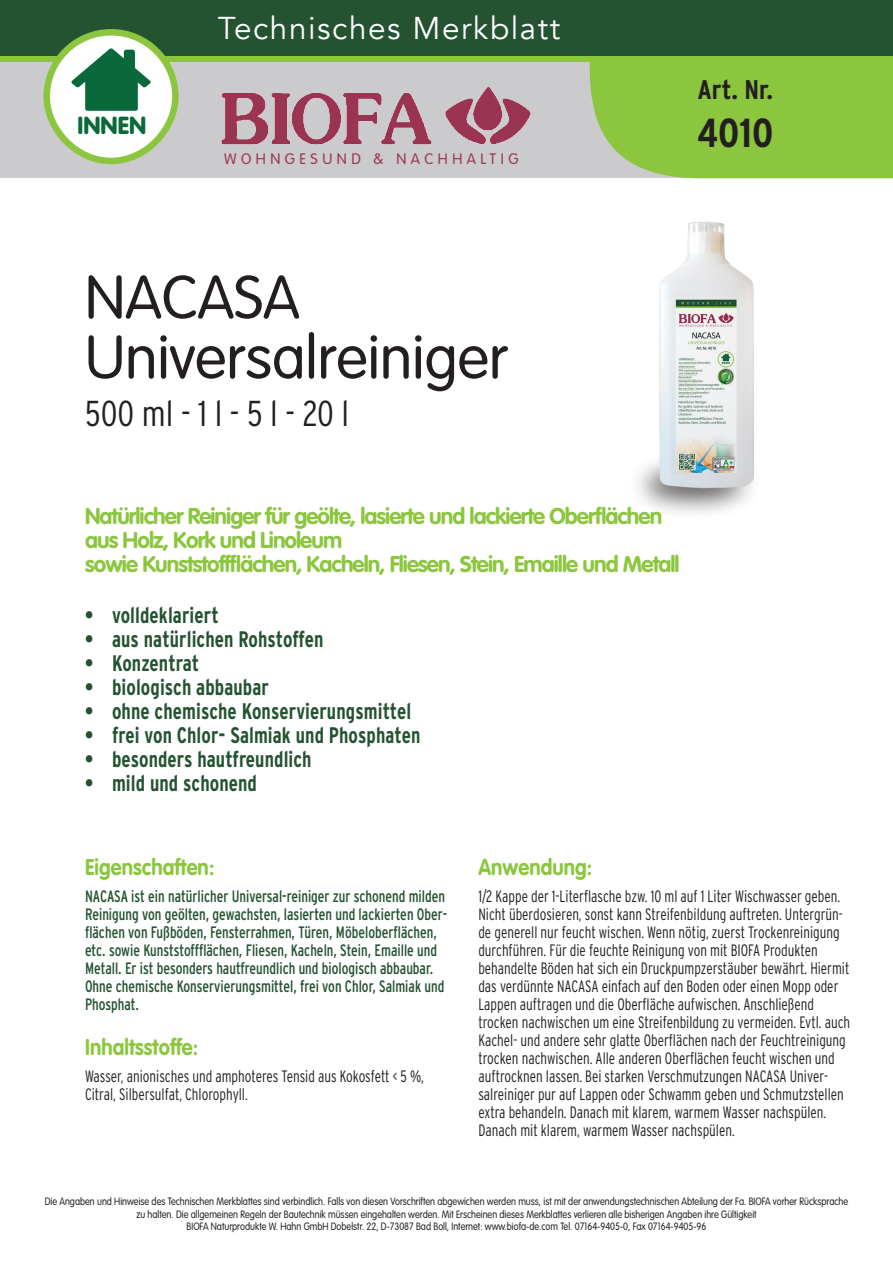
<style>
.page{position:relative;width:893px;height:1263px;background:#fff}
.page>*{position:absolute;margin:0;border:0;box-sizing:border-box;transform-origin:0 0}
.t1{font:300 60px/60px "VAG Rounded Std";color:#231f20}
.t2{font:700 condensed 40.5px "Interstate";color:#231f20}
.t3{font:300 condensed 36px "Interstate";color:#231f20}
.t4{font:31.5px "Avenir";letter-spacing:.05em;color:#fff}
.t5{font:700 condensed 27px "Interstate";color:#231f20}
.t6{font:900 24.3px "VAG Rounded";color:#0a693a}
.t7{font:700 condensed 22.5px "Interstate";letter-spacing:.005em;color:#255332;scale:.9 1}
.t8{font:700 22.5px/24px "VAG Rounded Std";letter-spacing:-.04em;color:#8bc63e}
.t9{font:700 22.5px "VAG Rounded Std";letter-spacing:.005em;color:#8bc63e;scale:.9 1}
.t10{font:300 condensed 16.5px/18px "Interstate";color:#231f20;scale:.9 1}
.t11{font:condensed 16.5px/18px "Interstate";color:#255332;scale:.9 1}
.t12{font:300 15px "VAG Rounded Std";letter-spacing:.3em;color:#9b3452}
.t13{font:300 10.5px/12.6px "VAG Rounded Std";color:#231f20;text-align:center;scale:.87 1}
</style>
<div class="page">
<div style="left:628px;top:451px;width:133px;height:69px;background:#231f20;opacity:.75"></div>
<div style="left:0;top:0;width:893px;height:178px;background:#cbcacd"></div>
<svg style="left:589px;top:62px;width:304px;height:117px;background:#90c649"></svg>
<svg style="left:0;top:55px;width:893px;height:7px;background:#7cb53c"></svg>
<div style="left:0;top:0;width:893px;height:55px;background:#255332"></div>
<img style="left:221px;top:87px;width:310px;height:58px">
<div style="left:47px;top:32px;width:128px;height:129px;background:#fff;border-radius:50%"></div>
<div style="left:43px;top:29px;width:136px;height:135px;border:7px solid #8bc63e;border-radius:50%"></div>
<svg style="left:71px;top:48px;width:80px;height:63px"></svg>
<img style="left:652px;top:221px;width:109px;height:272px">
<h3 class="t6" style="left:78px;top:111px;width:70px">INNEN</h3>
<h3 class="t4" style="left:218px;top:9px;width:344px">Technisches Merkblatt</h3>
<p class="t12" style="left:224px;top:150px;width:296px">WOHNGESUND &amp; NACHHALTIG</p>
<h3 class="t5" style="left:697px;top:73px;width:77px">Art. Nr.</h3>
<h2 class="t2" style="left:697px;top:108px;width:78px">4010</h2>
<h1 class="t1" style="left:85px;top:269px;width:424px">NACASA<br>Universalreiniger</h1>
<h3 class="t3" style="left:85px;top:391px;width:266px">500 ml - 1 l - 5 l - 20 l</h3>
<h3 class="t8" style="left:85px;top:505px;width:596px">Natürlicher Reiniger für geölte, lasierte und lackierte Oberflächen aus Holz, Kork und Linoleum<br>sowie Kunststoffflächen, Kacheln, Fliesen, Stein, Emaille und Metall</h3>
<h3 class="t7" style="left:85px;top:601px;width:150px">• volldeklariert</h3>
<h3 class="t7" style="left:85px;top:625px;width:266px">• aus natürlichen Rohstoffen</h3>
<h3 class="t7" style="left:85px;top:649px;width:129px">• Konzentrat</h3>
<h3 class="t7" style="left:85px;top:673px;width:206px">• biologisch abbaubar</h3>
<h3 class="t7" style="left:85px;top:697px;width:364px">• ohne chemische Konservierungsmittel</h3>
<h3 class="t7" style="left:85px;top:721px;width:374px">• frei von Chlor- Salmiak und Phosphaten</h3>
<h3 class="t7" style="left:85px;top:745px;width:253px">• besonders hautfreundlich</h3>
<h3 class="t7" style="left:85px;top:769px;width:193px">• mild und schonend</h3>
<h3 class="t9" style="left:85px;top:854px;width:145px">Eigenschaften:</h3>
<p class="t11" style="left:85px;top:887px;width:404px">NACASA ist ein natürlicher Universal-reiniger zur schonend milden Reinigung von geölten, gewachsten, lasierten und lackierten Ober&shy;flächen von Fußböden, Fensterrahmen, Türen, Möbeloberflächen, etc. sowie Kunststoffflächen, Fliesen, Kacheln, Stein, Emaille und Metall. Er ist besonders hautfreundlich und biologisch abbaubar.<br>Ohne chemische Konservierungsmittel, frei von Chlor, Salmiak und Phosphat.</p>
<h3 class="t9" style="left:85px;top:1034px;width:127px">Inhaltsstoffe:</h3>
<p class="t10" style="left:85px;top:1066px;width:378px">Wasser, anionisches und amphoteres Tensid aus Kokosfett &lt; 5 %,<br>Citral, Silbersulfat, Chlorophyll.</p>
<h3 class="t9" style="left:478px;top:854px;width:128px">Anwendung:</h3>
<p class="t10" style="left:478px;top:887px;width:415px">1/2 Kappe der 1-Literflasche bzw. 10 ml auf 1 Liter Wischwasser geben.<br>Nicht überdosieren, sonst kann Streifenbildung auftreten. Untergrün&shy;de generell nur feucht wischen. Wenn nötig, zuerst Trockenreinigung durchführen. Für die feuchte Reinigung von mit BIOFA Produkten behandelte Böden hat sich ein Druckpumpzerstäuber bewährt. Hiermit das verdünnte NACASA einfach auf den Boden oder einen Mopp oder Lappen auftragen und die Oberfläche aufwischen. Anschließend trocken nachwischen um eine Streifenbildung zu vermeiden. Evtl. auch Kachel- und andere sehr glatte Oberflächen nach der Feuchtreinigung trocken nachwischen. Alle anderen Oberflächen feucht wischen und auftrocknen lassen. Bei starken Verschmutzungen NACASA Univer&shy;salreiniger pur auf Lappen oder Schwamm geben und Schmutzstellen extra behandeln. Danach mit klarem, warmem Wasser nachspülen.<br>Danach mit klarem, warmem Wasser nachspülen.</p>
<p class="t13" style="left:45px;top:1195px;width:925px">Die Angaben und Hinweise des Technischen Merkblattes sind verbindlich. Falls von diesen Vorschriften abgewichen werden muss, ist mit der anwendungstechnischen Abteilung der Fa. BIOFA vorher Rücksprache zu halten. Die allgemeinen Regeln der Bautechnik müssen eingehalten werden. Mit Erscheinen dieses Merkblattes verlieren alle bisherigen Angaben ihre Gültigkeit<br>BIOFA Naturprodukte W. Hahn GmbH Dobelstr. 22, D-73087 Bad Boll, Internet: www.biofa-de.com Tel. 07164-9405-0, Fax 07164-9405-96</p>
</div>
